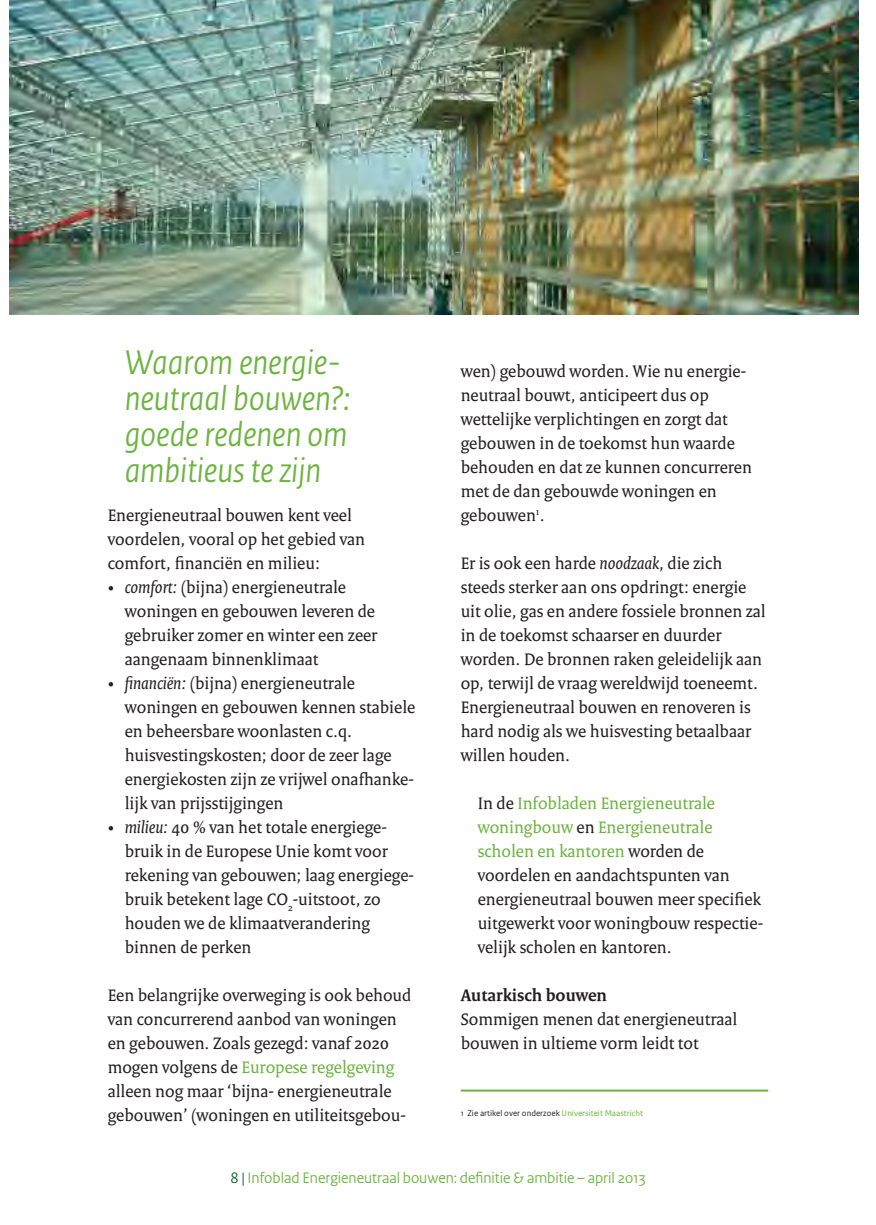
<style>
.page{position:relative;width:876px;height:1225px;background:#fff}
.page>*{position:absolute;margin:0;border:0;box-sizing:border-box;transform-origin:0 0}
._02_RO_Subtitel{font:italic 36px/36px "Rijksoverheid Sans Heading";color:#6cb43f}
._10_RO_Broodtekst{font:18px/24px "Rijksoverheid Serif";color:#231f20}
._10_RO_Broodtekst-2{font:700 18px "Rijksoverheid Serif";color:#231f20}
.t1{font:16px "Rijksoverheid Sans Heading";color:#6cb43f}
._14_RO_Voetnoot{font:8.8px "Rijksoverheid Sans Text";color:#231f20}
.s1{font-style:italic}
.s2{color:#6cb43f}
.s3{color:#006224}
</style>
<div class="page">
<img style="left:9px;top:0;width:850px;height:314px">
<hr style="left:461px;top:1089px;width:307px;height:2px;background:#6cb43f">
<p class="_02_RO_Subtitel" style="left:125px;top:345px;width:226px">Waarom energie&shy;neutraal bouwen?: goede redenen om ambitieus te zijn</p>
<p class="_10_RO_Broodtekst" style="left:108px;top:503px;width:259px">Energieneutraal bouwen kent veel voordelen, vooral op het gebied van comfort, financiën en milieu:</p>
<p class="_10_RO_Broodtekst" style="left:125px;top:575px;width:254px;text-indent:-17px">• <span class="s1">comfort:</span> (bijna) energieneutrale woningen en gebouwen leveren de gebruiker zomer en winter een zeer aangenaam binnenklimaat</p>
<p class="_10_RO_Broodtekst" style="left:125px;top:671px;width:292px;text-indent:-17px">• <span class="s1">financiën:</span> (bijna) energieneutrale woningen en gebouwen kennen stabiele en beheersbare woonlasten c.q. huisvestingskosten; door de zeer lage energiekosten zijn ze vrijwel onafhanke&shy;lijk van prijsstijgingen</p>
<p class="_10_RO_Broodtekst" style="left:125px;top:815px;width:291px;text-indent:-17px">• <span class="s1">milieu:</span> 40 % van het totale energiege&shy;bruik in de Europese Unie komt voor rekening van gebouwen; laag energiege&shy;bruik betekent lage CO<sub>2</sub>-uitstoot, zo houden we de klimaatverandering binnen de perken</p>
<p class="_10_RO_Broodtekst" style="left:108px;top:983px;width:305px">Een belangrijke overweging is ook behoud van concurrerend aanbod van woningen en gebouwen. Zoals gezegd: vanaf 2020 mogen volgens de <span class="s2">Europese regelgeving </span>alleen nog maar ‘bijna- energieneutrale gebouwen’ (woningen en utiliteitsgebou-</p>
<p class="_10_RO_Broodtekst" style="left:461px;top:359px;width:293px">wen) gebouwd worden. Wie nu energie&shy;neutraal bouwt, anticipeert dus op wettelijke verplichtingen en zorgt dat gebouwen in de toekomst hun waarde behouden en dat ze kunnen concurreren met de dan gebouwde woningen en gebouwen<sup>1</sup>.</p>
<p class="_10_RO_Broodtekst" style="left:461px;top:551px;width:307px">Er is ook een harde <span class="s1">noodzaak</span>, die zich steeds sterker aan ons opdringt: energie uit olie, gas en andere fossiele bronnen zal in de toekomst schaarser en duurder worden. De bronnen raken geleidelijk aan op, terwijl de vraag wereldwijd toeneemt.<br>Energieneutraal bouwen en renoveren is hard nodig als we huisvesting betaalbaar willen houden.</p>
<p class="_10_RO_Broodtekst" style="left:478px;top:791px;width:287px">In de <span class="s2">Infobladen Energieneutrale woningbouw</span> en <span class="s2">Energieneutrale scholen en kantoren</span> worden de voordelen en aandachtspunten van energieneutraal bouwen meer specifiek uitgewerkt voor woningbouw respectie&shy;velijk scholen en kantoren.</p>
<p class="_10_RO_Broodtekst-2" style="left:461px;top:984px;width:148px">Autarkisch bouwen</p>
<p class="_10_RO_Broodtekst" style="left:461px;top:1007px;width:278px">Sommigen menen dat energieneutraal bouwen in ultieme vorm leidt tot</p>
<p class="_14_RO_Voetnoot" style="left:461px;top:1108px;width:184px">1 Zie artikel over onderzoek <span class="s2">Universiteit Maastricht</span></p>
<p class="t1" style="left:231px;top:1168px;width:416px"><span class="s3">8 |</span> Infoblad Energieneutraal bouwen: definitie &amp; ambitie – april 2013</p>
</div>
